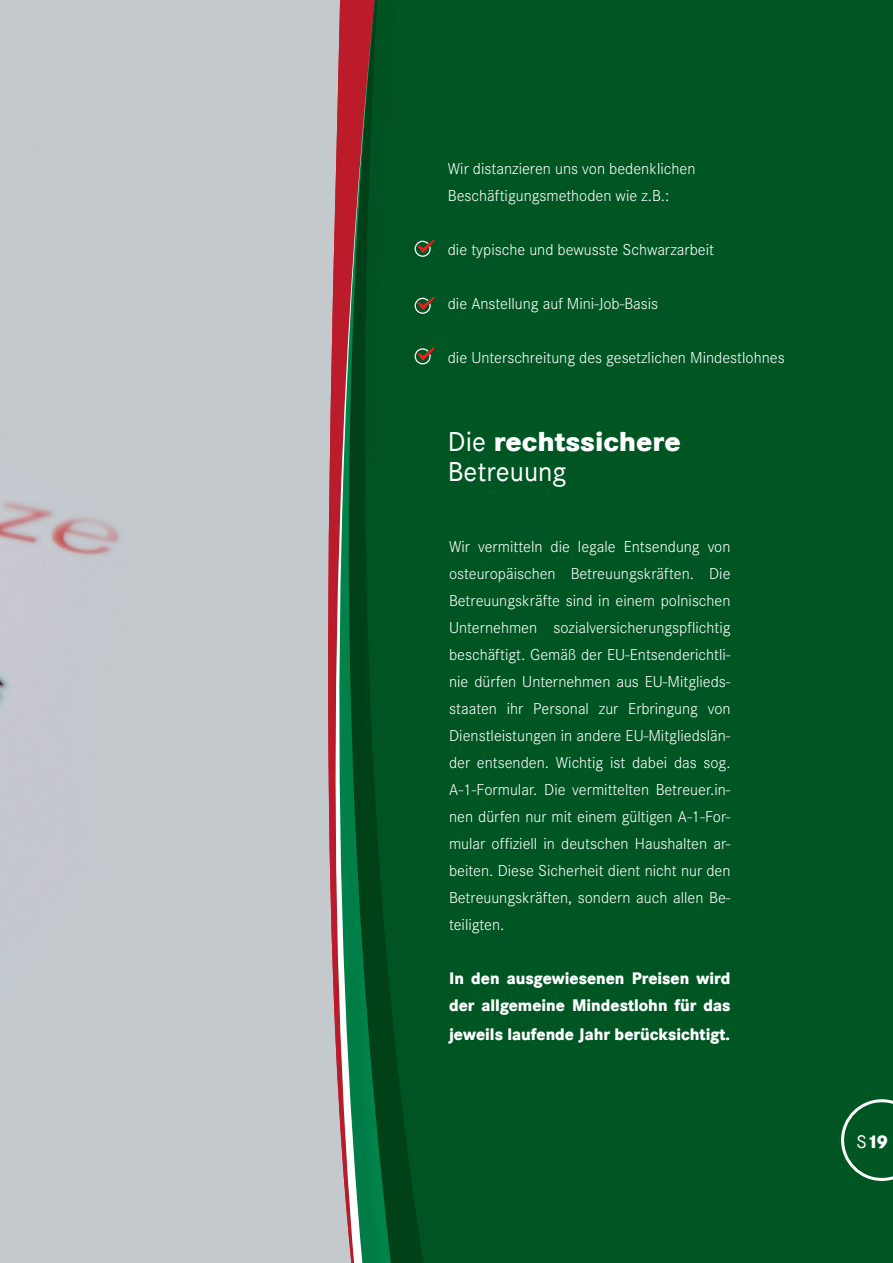
<style>
.page{position:relative;width:893px;height:1263px;background:#fff}
.page>*{position:absolute;margin:0;border:0;box-sizing:border-box;transform-origin:0 0}
.t1{font:800 27px "Corporate SBQ";color:#fff}
.t2{font:27px "Corporate SBQ";color:#fff}
.t3{font:800 18px "Corporate SBQ";color:#fff}
.t4{font:300 16.5px/27px "Corporate S";color:#fff;text-align:justify}
.t5{font:800 16.5px/27px "Corporate SBQ";color:#fff;scale:.92 1}
.s1{font-weight:400}
</style>
<div class="page">
<div style="left:0;top:0;width:301px;height:1263px;background:#c3c9cd"></div>
<div style="left:301px;top:0;width:9px;height:1263px;background:#c3c9cd"></div>
<div style="left:469px;top:0;width:424px;height:1263px;background:#005623"></div>
<div style="left:424px;top:0;width:45px;height:1263px;background:#005623"></div>
<svg style="left:311px;top:0;width:33px;height:1263px;background:#bda1a5"></svg>
<img style="left:344px;top:0;width:80px;height:1263px">
<svg style="left:415px;top:240px;width:20px;height:17px"></svg>
<svg style="left:415px;top:297px;width:20px;height:17px"></svg>
<svg style="left:415px;top:347px;width:20px;height:17px"></svg>
<svg style="left:841px;top:1099px;width:52px;height:82px;background:#1a6739"></svg>
<p class="t4" style="left:448px;top:155px;width:249px">Wir distanzieren uns von bedenklichen</p>
<p class="t4" style="left:448px;top:182px;width:223px">Beschäftigungsmethoden wie z.B.:</p>
<p class="t4" style="left:448px;top:236px;width:268px">die typische und bewusste Schwarzarbeit</p>
<p class="t4" style="left:448px;top:290px;width:212px">die Anstellung auf Mini-Job-Basis</p>
<p class="t4" style="left:448px;top:344px;width:338px">die Unterschreitung des gesetzlichen Mindestlohnes</p>
<p class="t1" style="left:448px;top:425px;width:234px"><span class="s1">Die</span> rechtssichere</p>
<p class="t2" style="left:448px;top:456px;width:120px">Betreuung</p>
<p class="t4" style="left:449px;top:533px;width:283px">Wir vermitteln die legale Entsendung von osteuropäischen Betreuungskräften. Die Betreuungskräfte sind in einem polnischen Unternehmen sozialversicherungspflichtig beschäftigt. Gemäß der EU-Entsenderichtli&shy;nie dürfen Unternehmen aus EU-Mitglieds&shy;staaten ihr Personal zur Erbringung von Dienstleistungen in andere EU-Mitgliedslän&shy;der entsenden. Wichtig ist dabei das sog.<br>A-1-Formular. Die vermittelten Betreuer.in&shy;nen dürfen nur mit einem gültigen A-1-For&shy;mular offiziell in deutschen Haushalten ar&shy;beiten. Diese Sicherheit dient nicht nur den Betreuungskräften, sondern auch allen Be&shy;teiligten.</p>
<p class="t5" style="left:449px;top:965px;width:307px">In den ausgewiesenen Preisen wird der allgemeine Mindestlohn für das</p>
<p class="t5" style="left:449px;top:1020px;width:307px">jeweils laufende Jahr berücksichtigt.</p>
<p class="t3" style="left:857px;top:1130px;width:33px"><span class="s1">S</span>19</p>
</div>
